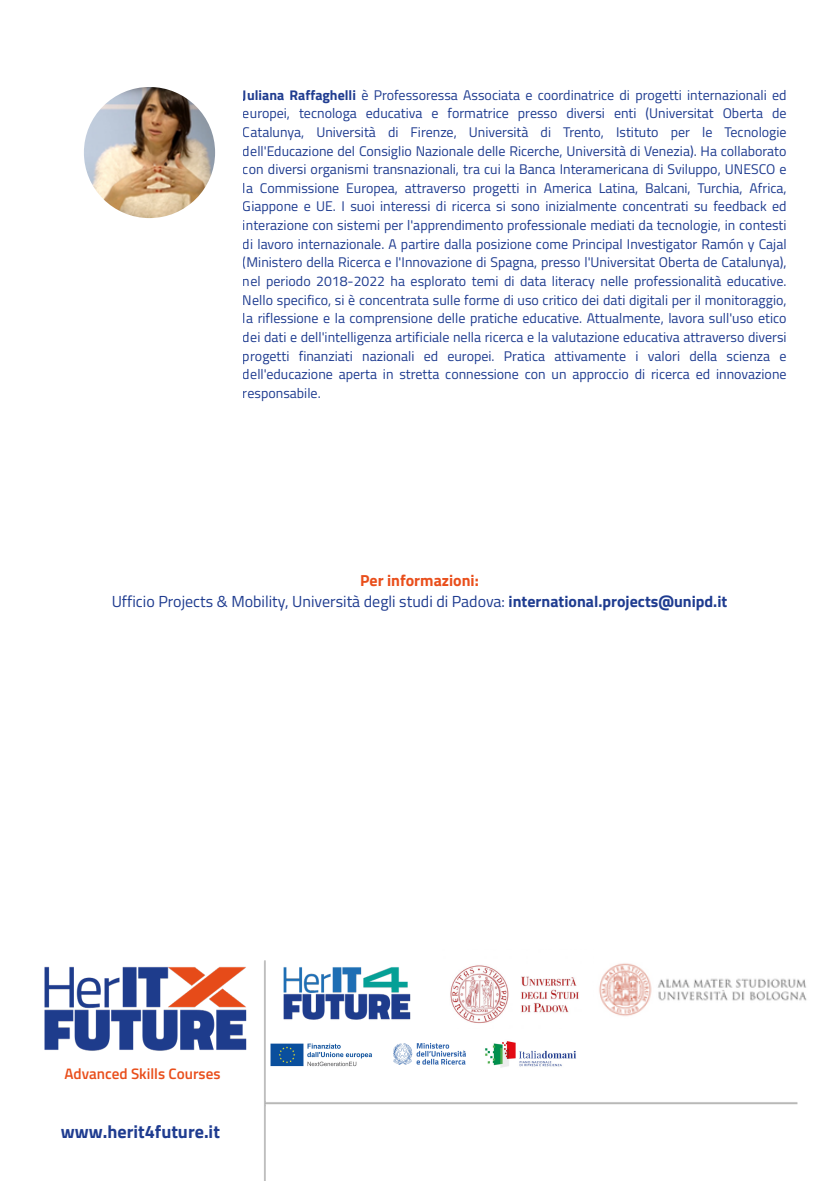
<style>
.page{position:relative;width:839px;height:1191px;background:#fff}
.page>*{position:absolute;margin:0;border:0;box-sizing:border-box;transform-origin:0 0}
.t1{font:700 18.2px "Titillium Web";color:#1f3c90}
.t2{font:16px/21.4px "Titillium Web";color:#1f3c90;text-align:center}
.t3{font:600 15.2px "Titillium Web";color:#e94e1b}
.t4{font:14px/18.6px "Titillium Web";color:#1f3c90;text-align:justify}
.s1{font-weight:700}
.s2{font-weight:700;color:#e94e1b}
</style>
<div class="page">
<img style="left:84px;top:87px;width:131px;height:131px">
<img style="left:44px;top:960px;width:754px;height:220px">
<img style="left:436px;top:960px;width:157px;height:69px">
<div style="left:277px;top:1111px;width:350px;height:80px;background:#fff"></div>
<img style="left:594px;top:960px;width:213px;height:62px">
<p class="t4" style="left:243px;top:85px;width:545px"><span class="s1">Juliana Raffaghelli</span> è Professoressa Associata e coordinatrice di progetti internazionali ed europei, tecnologa educativa e formatrice presso diversi enti (Universitat Oberta de Catalunya, Università di Firenze, Università di Trento, Istituto per le Tecnologie dell'Educazione del Consiglio Nazionale delle Ricerche, Università di Venezia). Ha collaborato con diversi organismi transnazionali, tra cui la Banca Interamericana di Sviluppo, UNESCO e la Commissione Europea, attraverso progetti in America Latina, Balcani, Turchia, Africa, Giappone e UE. I suoi interessi di ricerca si sono inizialmente concentrati su feedback ed interazione con sistemi per l'apprendimento professionale mediati da tecnologie, in contesti di lavoro internazionale. A partire dalla posizione come Principal Investigator Ramón y Cajal (Ministero della Ricerca e l'Innovazione di Spagna, presso l'Universitat Oberta de Catalunya), nel periodo 2018-2022 ha esplorato temi di data literacy nelle professionalità educative.<br>Nello specifico, si è concentrata sulle forme di uso critico dei dati digitali per il monitoraggio, la riflessione e la comprensione delle pratiche educative. Attualmente, lavora sull'uso etico dei dati e dell'intelligenza artificiale nella ricerca e la valutazione educativa attraverso diversi progetti finanziati nazionali ed europei. Pratica attivamente i valori della scienza e dell'educazione aperta in stretta connessione con un approccio di ricerca ed innovazione responsabile.</p>
<p class="t2" style="left:112px;top:569px;width:617px"><span class="s2">Per informazioni:<br></span>Ufficio Projects &amp; Mobility, Università degli studi di Padova: <span class="s1">international.projects@unipd.it</span></p>
<p class="t3" style="left:64px;top:1062px;width:158px">Advanced Skills Courses</p>
<h1 class="t1" style="left:61px;top:1117px;width:161px">www.herit4future.it</h1>
</div>
